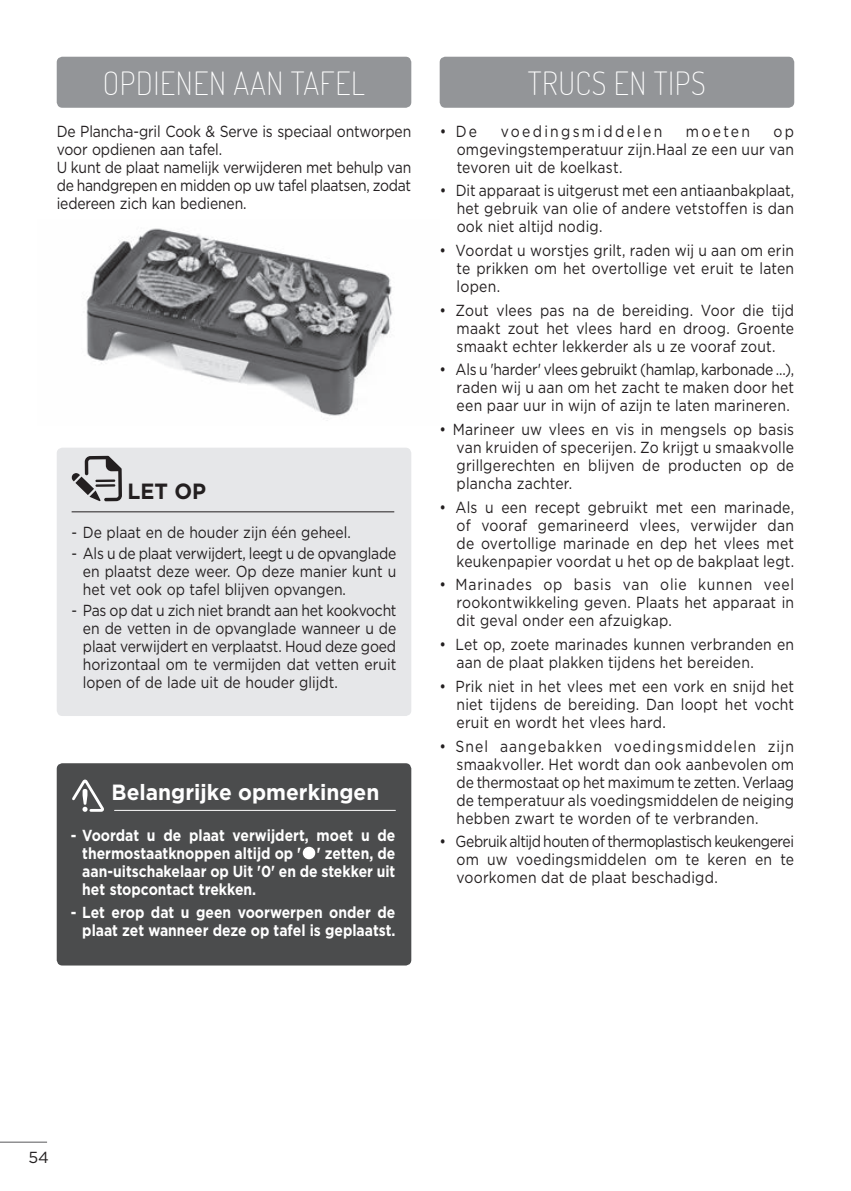
<style>
.page{position:relative;width:851px;height:1191px;background:#fff}
.page>*{position:absolute;margin:0;border:0;box-sizing:border-box;transform-origin:0 0}
.t1{font:200 32px "Dosis";letter-spacing:.02em;color:#fff;scale:.95 1}
.t2{font:700 22px "Gotham HTF";color:#fff;scale:.95 1}
.t3{font:700 22px "Gotham HTF";color:#231f20;scale:.95 1}
.t4{font:16px/18px "Gotham HTF";letter-spacing:.01em;color:#231f20;text-align:justify;scale:.87 1}
.t5{font:700 16px/18px "Gotham HTF";color:#fff;text-align:justify;scale:.87 1}
.t6{font:16px/18px "Gotham HTF";letter-spacing:-.01em;color:#231f20;scale:.87 1}
.t7{font:16px "Gotham HTF";letter-spacing:.17em;color:#231f20;scale:.87 1}
.t8{font:16px "Gotham HTF";letter-spacing:.01em;color:#231f20}
</style>
<div class="page">
<hr style="left:0;top:1141px;width:47px;height:1px;background:#57585a">
<img style="left:86px;top:228px;width:306px;height:188px">
<div style="left:57px;top:448px;width:354px;height:268px;background:#e6e7e9"></div>
<svg style="left:71px;top:456px;width:51px;height:45px;background:#a6a5a7"></svg>
<hr style="left:72px;top:511px;width:322px;height:1px;background:#231f20">
<div style="left:57px;top:57px;width:354px;height:51px;background:#939598;border-radius:6px"></div>
<div style="left:57px;top:763px;width:354px;height:202px;background:#4b4c4d;border-radius:6px"></div>
<div style="left:303px;top:846px;width:12px;height:13px;background:#fff;border-radius:50%"></div>
<svg style="left:72px;top:779px;width:32px;height:33px"></svg>
<hr style="left:114px;top:810px;width:281px;height:1px;background:#fff">
<div style="left:439px;top:57px;width:355px;height:51px;background:#939598;border-radius:6px"></div>
<h1 class="t1" style="left:103px;top:62px;width:51px">OPDIENEN</h1>
<h1 class="t1" style="left:233px;top:62px;width:18px">AAN</h1>
<h1 class="t1" style="left:290px;top:62px;width:63px">TAFEL</h1>
<p class="t6" style="left:57px;top:122px;width:409px">De Plancha-gril Cook &amp; Serve is speciaal ontworpen voor opdienen aan tafel.<br>U kunt de plaat namelijk verwijderen met behulp van de handgrepen en midden op uw tafel plaatsen, zodat iedereen zich kan bedienen.</p>
<h2 class="t3" style="left:128px;top:478px;width:82px">LET OP</h2>
<p class="t4" style="left:72px;top:523px;width:322px">- De plaat en de houder zijn één geheel.</p>
<p class="t4" style="left:83px;top:544px;width:362px;text-indent:-11px">- Als u de plaat verwijdert, leegt u de opvanglade en plaatst deze weer. Op deze manier kunt u het vet ook op tafel blijven opvangen.</p>
<p class="t4" style="left:83px;top:600px;width:362px;text-indent:-11px">- Pas op dat u zich niet brandt aan het kookvocht en de vetten in de opvanglade wanneer u de plaat verwijdert en verplaatst. Houd deze goed horizontaal om te vermijden dat vetten eruit lopen of de lade uit de houder glijdt.</p>
<h2 class="t2" style="left:112px;top:779px;width:283px">Belangrijke opmerkingen</h2>
<p class="t5" style="left:82px;top:825px;width:361px;text-indent:-11px">- Voordat u de plaat verwijdert, moet u de thermostaatknoppen altijd op ' ' zetten, de aan-uitschakelaar op Uit '0' en de stekker uit het stopcontact trekken.</p>
<p class="t5" style="left:71px;top:903px;width:374px;text-align:right">- Let erop dat u geen voorwerpen onder de plaat zet wanneer deze op tafel is geplaatst.</p>
<h1 class="t1" style="left:527px;top:62px;width:49px">TRUCS</h1>
<h1 class="t1" style="left:613px;top:62px;width:95px">EN TIPS</h1>
<p class="t4" style="left:439px;top:122px;width:45px">• De</p>
<p class="t7" style="left:500px;top:122px;width:187px">voedingsmiddelen</p>
<p class="t4" style="left:685px;top:122px;width:75px">moeten</p>
<p class="t4" style="left:456px;top:122px;width:389px;text-indent:317px">op omgevingstemperatuur zijn.Haal ze een uur van tevoren uit de koelkast.</p>
<p class="t4" style="left:456px;top:181px;width:389px;text-indent:-17px">• Dit apparaat is uitgerust met een antiaanbakplaat, het gebruik van olie of andere vetstoffen is dan ook niet altijd nodig.</p>
<p class="t4" style="left:456px;top:241px;width:389px;text-indent:-17px">• Voordat u worstjes grilt, raden wij u aan om erin te prikken om het overtollige vet eruit te laten lopen.</p>
<p class="t4" style="left:456px;top:301px;width:389px;text-indent:-17px">• Zout vlees pas na de bereiding. Voor die tijd maakt zout het vlees hard en droog. G roente smaakt echter lekkerder als u ze vooraf zout.</p>
<p class="t4" style="left:456px;top:360px;width:389px;text-indent:-17px">• Als u 'harder' vlees gebruikt (hamlap, karbonade ...), raden wij u aan om het zacht te maken door het een paar uur in wijn of azijn te laten marineren.</p>
<p class="t4" style="left:456px;top:420px;width:389px;text-indent:-17px">• Marineer uw vlees en vis in mengsels op basis van kruiden of specerijen. Zo krijgt u smaakvolle grillgerechten en blijven de producten op de plancha zachter.</p>
<p class="t4" style="left:456px;top:498px;width:389px;text-indent:-17px">• Als u een recept gebruikt met een marinade, of vooraf gemarineerd vlees, verwijder dan de overtollige marinade en dep het vlees met keukenpapier voordat u het op de bakplaat legt.</p>
<p class="t4" style="left:456px;top:575px;width:389px;text-indent:-17px">• Marinades op basis van olie kunnen veel rookontwikkeling geven. Plaats het apparaat in dit geval onder een afzuigkap.</p>
<p class="t4" style="left:456px;top:635px;width:389px;text-indent:-17px">• Let op, zoete marinades kunnen verbranden en aan de plaat plakken tijdens het bereiden.</p>
<p class="t4" style="left:456px;top:677px;width:389px;text-indent:-17px">• Prik niet in het vlees met een vork en snijd het niet tijdens de bereiding. Dan loopt het vocht eruit en wordt het vlees hard.</p>
<p class="t4" style="left:456px;top:736px;width:389px;text-indent:-17px">• Snel aangebakken voedingsmiddelen zijn smaakvoller. Het wordt dan ook aanbevolen om de thermostaat op het maximum te zetten. Verlaag de temperatuur als voedingsmiddelen de neiging hebben zwart te worden of te verbranden.</p>
<p class="t4" style="left:456px;top:832px;width:389px;text-indent:-17px">• Gebruik altijd houten of thermoplastisch keukengerei om uw voedingsmiddelen om te keren en te voorkomen dat de plaat beschadigd.</p>
<p class="t8" style="left:28px;top:1149px;width:22px">54</p>
</div>
